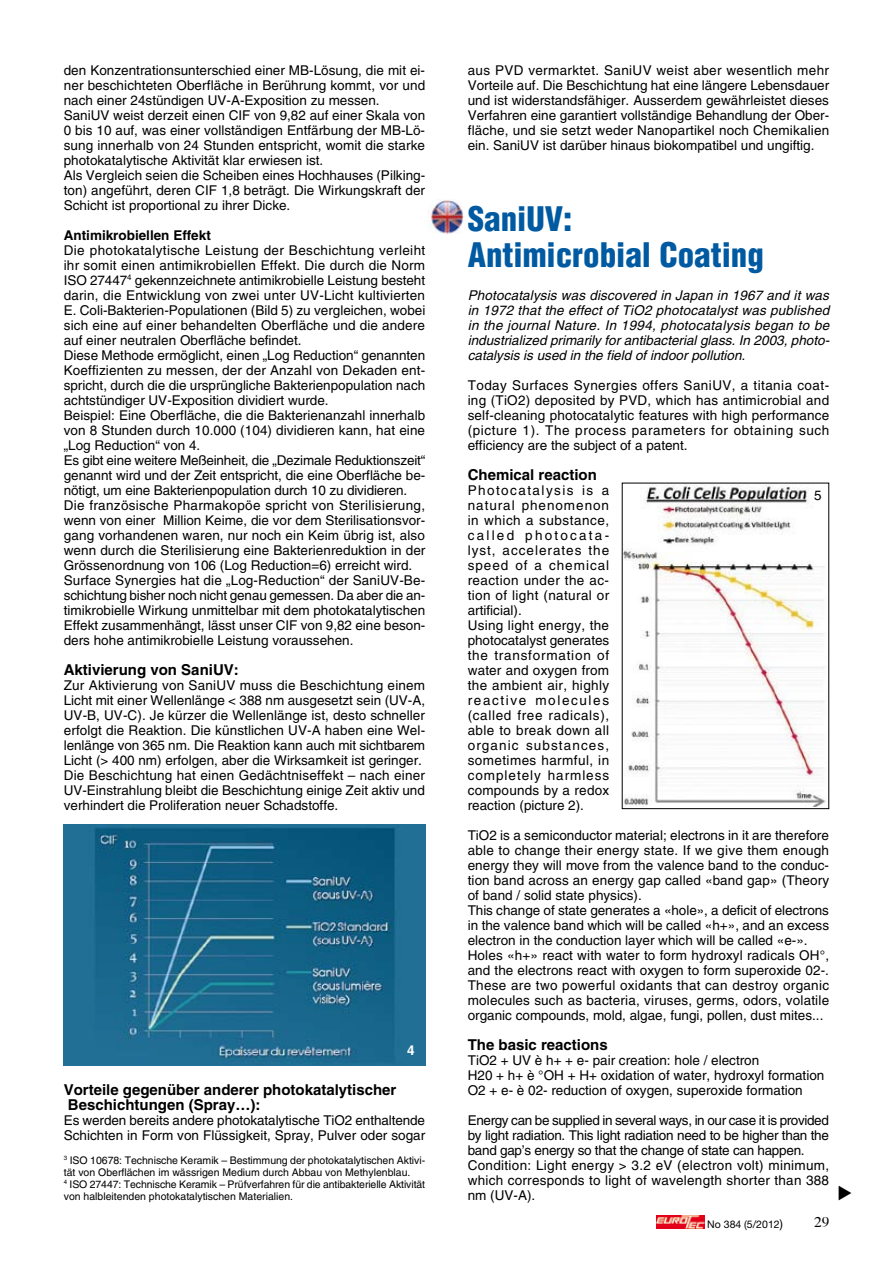
<style>
.page{position:relative;width:893px;height:1263px;background:#fff}
.page>*{position:absolute;margin:0;border:0;box-sizing:border-box;transform-origin:0 0}
.t1{font:900 condensed 33px/36px "Helvetica";color:#005aa2}
.t2{font:700 15px/15px "Helvetica";color:#000}
.t3{font:13.5px/15px "Helvetica";color:#000}
.t4{font:13.5px/15px "Helvetica";letter-spacing:.03em;color:#000}
.t5{font:13.5px/15px "Helvetica";letter-spacing:-.02em;color:#000}
.t6{font:italic 13.5px/15px "Helvetica";color:#000;text-align:justify}
.t7{font:700 13.5px "Helvetica";color:#000}
.t8{font:700 13.5px "Helvetica";color:#fff}
.t9{font:10.5px/12px "Helvetica";letter-spacing:-.005em;color:#000}
.t10{font:10.5px "Helvetica Neue";color:#000}
.s1{font-size:12px}
</style>
<div class="page">
<svg style="left:656px;top:1215px;width:1px;height:13px"></svg>
<img style="left:657px;top:1215px;width:47px;height:13px">
<img style="left:64px;top:825px;width:361px;height:240px">
<img style="left:427px;top:199px;width:37px;height:35px">
<img style="left:624px;top:485px;width:202px;height:322px">
<p class="t3" style="left:64px;top:63px;width:363px">den Konzentrationsunterschied einer MB-Lösung, die mit ei&shy;ner beschichteten Oberfläche in Berührung kommt, vor und nach einer 24stündigen UV-A-Exposition zu messen.<br>SaniUV weist derzeit einen CI F von 9,82 auf einer Skala von 0 bis 10 auf, was einer vollständigen Entfärbung der MB-Lö&shy;sung innerhalb von 24 Stunden entspricht, womit die starke photokatalytische Aktivität klar erwiesen ist.<br>Als Vergleich seien die Scheiben eines Hochhauses (Pilking&shy;ton) angeführt, deren CI F 1,8 beträgt. Die Wirkungskraft der Schicht ist proportional zu ihrer Dicke.</p>
<p class="t7" style="left:64px;top:227px;width:149px">Antimikrobiellen Effekt</p>
<p class="t3" style="left:64px;top:243px;width:363px;text-align:justify">Die photokatalytische Leistung der Beschichtung verleiht ihr somit einen antimikrobiellen Effekt. Die durch die Norm ISO</p>
<p class="t3" style="left:64px;top:273px;width:363px;text-indent:26px">27447<sup>4</sup> gekennzeichnete antimikrobielle Leistung besteht darin, die Entwicklung von zwei unter UV-Licht kultivierten E. Coli-Bakterien-Populationen (Bild 5) zu vergleichen, wobei sich eine auf einer behandelten Oberfläche und die andere auf einer neutralen Oberfläche befindet.<br>Diese Methode ermöglicht, einen „Log Reduction“ genannten Koeffizienten zu messen, der der Anzahl von Dekaden ent&shy;spricht, durch die die ursprüngliche Bakterienpopulation nach achtstündiger UV-Exposition dividiert wurde.<br>Beispiel: Eine Oberfläche, die die Bakterienanzahl innerhalb von 8 Stunden durch 10.000 (104) dividieren kann, hat eine „Log Reduction“ von 4.<br>Es gibt eine weitere Meßeinheit, die „Dezimale Reduktionszeit“ genannt wird und der Zeit entspricht, die eine Oberfläche be&shy;nötigt, um eine Bakterienpopulation durch 10 zu dividieren.<br>Die französische Pharmakopöe spricht von Sterilisierung, wenn von einer Million Keime, die vor dem Sterilisationsvor&shy;gang vorhandenen waren, nur noch ein Keim übrig ist, also wenn durch die Sterilisierung eine Bakterienreduktion in der Grössenordnung von 106 (Log Reduction=6) erreicht wird.<br>Surface Synergies hat die „Log-Reduction“ der SaniUV-Be&shy;schichtung bisher noch nicht genau gemessen. Da aber die an&shy;timikrobielle Wirkung unmittelbar mit dem photokatalytischen Effekt zusammenhängt, lässt unser CI F von 9,82 eine beson&shy;ders hohe antimikrobielle Leistung voraussehen.</p>
<p class="t2" style="left:64px;top:662px;width:177px">Aktivierung von SaniUV:</p>
<p class="t3" style="left:64px;top:678px;width:363px">Zur Aktivierung von SaniUV muss die Beschichtung einem Licht mit einer Wellenlänge &lt; 388 nm ausgesetzt sein (UV-A, UV-B, UV-C). Je kürzer die Wellenlänge ist, desto schneller erfolgt die Reaktion. Die künstlichen UV-A haben eine Wel&shy;lenlänge von 365 nm. Die Reaktion kann auch mit sichtbarem Licht (&gt; 400 nm) erfolgen, aber die Wirksamkeit ist geringer.<br>Die Beschichtung hat einen Gedächtniseffekt – nach einer UV-Einstrahlung bleibt die Beschichtung einige Zeit aktiv und verhindert die Proliferation neuer Schadstoffe.</p>
<p class="t8" style="left:407px;top:1042px;width:9px">4</p>
<p class="t2" style="left:64px;top:1082px;width:334px">Vorteile gegenüber anderer photokatalytischer<br>Beschichtungen (Spray…):</p>
<p class="t3" style="left:64px;top:1113px;width:363px">Es werden bereits andere photokatalytische TiO2 enthaltende<br>Schichten in Form von Flüssigkeit, Spray, Pulver oder sogar</p>
<p class="t9" style="left:64px;top:1154px;width:13px"><sup>3</sup> ISO</p>
<p class="t9" style="left:64px;top:1154px;width:363px;text-indent:27px">10678: Technische Keramik – Bestimmung der photokatalytischen Aktivi&shy;tät von Oberflächen im wässrigen Medium durch Abbau von Methylenblau.<br><sup>4</sup> ISO</p>
<p class="t9" style="left:64px;top:1178px;width:363px;text-indent:26px">27447: Technische Keramik – Prüfverfahren für die antibakterielle Aktivität von halbleitenden photokatalytischen Materialien.</p>
<p class="t3" style="left:468px;top:63px;width:363px;text-align:justify">aus PVD vermarktet. SaniUV weist aber wesentlich mehr Vorteile auf. Die Beschichtung hat eine längere Lebensdauer und ist widerstandsfähiger. Ausserdem gewährleistet dieses Verfahren eine garantiert vollständige Behandlung der Ober&shy;fläche, und sie setzt weder Nanopartikel noch Chemikalien ein. SaniUV ist darüber hinaus biokompatibel und ungiftig.</p>
<h1 class="t1" style="left:468px;top:200px;width:298px">SaniUV:<br>Antimicrobial Coating</h1>
<p class="t6" style="left:468px;top:288px;width:363px">Photocatalysis was discovered in Japan in 1967 and it was in 1972 that the effect of TiO2 photocatalyst was published in the journal Nature. In 1994, photocatalysis began to be industrialized primarily for antibacterial glass. In 2003, photo&shy;catalysis is used in the field of indoor pollution.</p>
<p class="t3" style="left:468px;top:378px;width:363px;text-align:justify">Today Surfaces Synergies offers SaniUV , a titania coat&shy;ing (TiO2) deposited by PVD , which has antimicrobial and self-cleaning photocatalytic features with high performance (picture 1). The process parameters for obtaining such efficiency are the subject of a patent.</p>
<p class="t2" style="left:468px;top:467px;width:131px">Chemical reaction</p>
<p class="t4" style="left:468px;top:483px;width:143px">Photocatalysis is a natural phenomenon in which a substance, called photocata&shy;lyst, accelerates the speed of a chemical reaction under the ac&shy;tion of light (natural or artificial).<br>Using light energy, the photocatalyst generates the transformation of water and oxygen from the ambient air, highly reactive molecules (called free radicals), able to break down all organic substances, sometimes harmful, in completely harmless compounds by a redox reaction (picture 2).</p>
<p class="t3" style="left:468px;top:828px;width:363px">TiO2 is a semiconductor material; electrons in it are therefore able to change their energy state. If we give them enough energy they will move from the valence band to the conduc&shy;tion band across an energy gap called «band gap» (Theory of band / solid state physics).<br>This change of state generates a «hole», a deficit of electrons in the valence band which will be called «h+», and an excess electron in the conduction layer which will be called «e-».<br>Holes «h+» react with water to form hydroxyl radicals OH °, and the electrons react with oxygen to form superoxide 02-.<br>These are two powerful oxidants that can destroy organic molecules such as bacteria, viruses, germs, odors, volatile organic compounds, mold, algae, fungi, pollen, dust mites...</p>
<p class="t2" style="left:468px;top:1037px;width:142px">The basic reactions</p>
<p class="t3" style="left:468px;top:1053px;width:358px">TiO2 + UV è h+ + e- pair creation: hole / electron<br>H20 + h+ è °OH + H+ oxidation of water, hydroxyl formation<br>O2 + e- è 02- reduction of oxygen, superoxide formation</p>
<p class="t5" style="left:468px;top:1113px;width:363px">Energy can be supplied in several ways, in our case it is provided by light radiation. This light radiation need to be higher than the band gap’s energy so that the change of state can happen.<br>Condition: Light energy &gt; 3.2 eV (electron volt) minimum, which corresponds to light of wavelength shorter than 388 nm (UV-A).</p>
<p class="t3" style="left:814px;top:487px;width:9px">5</p>
<p class="t10" style="left:707px;top:1218px;width:77px">No 384 (5/2012<span class="s1">)</span></p>
</div>
